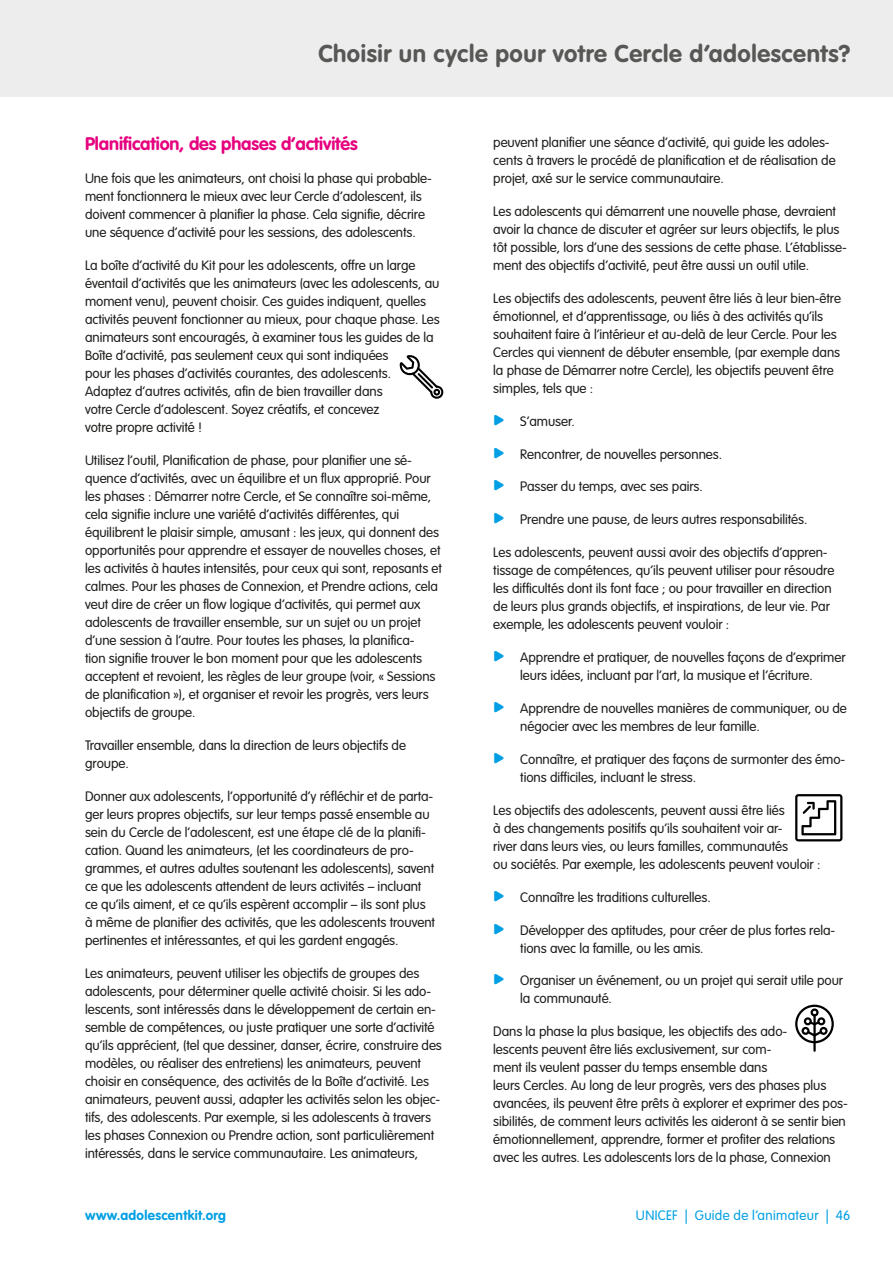
<style>
.page{position:relative;width:893px;height:1263px;background:#fff}
.page>*{position:absolute;margin:0;border:0;box-sizing:border-box;transform-origin:0 0}
.t1{font:700 24px "VAG Rounded";letter-spacing:.025em;color:#575756}
.t2{font:700 18px "VAG Rounded";letter-spacing:-.005em;color:#e6007e}
.t3{font:300 13.5px/18px "VAG Rounded";letter-spacing:-.005em;color:#1d1d1b}
.t4{font:300 13.5px "VAG Rounded";letter-spacing:.025em;color:#009fe3}
.t5{font:700 13.5px "VAG Rounded";letter-spacing:.025em;color:#009fe3}
.s1{color:#009fe3}
</style>
<div class="page">
<div style="left:0;top:0;width:893px;height:97px;background:#ededed"></div>
<svg style="left:399px;top:355px;width:44px;height:44px"></svg>
<hr style="left:813px;top:1014px;width:3px;height:38px;background:#000">
<svg style="left:795px;top:1005px;width:39px;height:38px"></svg>
<svg style="left:795px;top:794px;width:47px;height:47px"></svg>
<h1 class="t1" style="left:318px;top:39px;width:533px">Choisir un cycle pour votre Cercle d’adolescents?</h1>
<h2 class="t2" style="left:85px;top:133px;width:274px">Planification, des phases d’activités</h2>
<p class="t3" style="left:85px;top:170px;width:348px">Une fois que les animateurs, ont choisi la phase qui probable&shy;ment fonctionnera le mieux avec leur Cercle d’adolescent, ils doivent commencer à planifier la phase. Cela signifie, décrire une séquence d’activité pour les sessions, des adolescents.</p>
<p class="t3" style="left:85px;top:257px;width:356px">La boîte d’activité du Kit pour les adolescents, offre un large éventail d’activités que les animateurs (avec les adolescents, au moment venu), peuvent choisir. Ces guides indiquent, quelles activités peuvent fonctionner au mieux, pour chaque phase. Les animateurs sont encouragés, à examiner tous les guides de la Boîte d’activité, pas seulement ceux qui sont indiquées<br>pour les phases d’activités courantes, des adolescents.<br>Adaptez d’autres activités, afin de bien travailler dans<br>votre Cercle d’adolescent. Soyez créatifs, et concevez<br>votre propre activité !</p>
<p class="t3" style="left:85px;top:452px;width:358px">Utilisez l’outil, Planification de phase, pour planifier une sé&shy;quence d’activités, avec un équilibre et un flux approprié. Pour les phases : Démarrer notre Cercle, et Se connaître soi-même, cela signifie inclure une variété d’activités différentes, qui équilibrent le plaisir simple, amusant : les jeux, qui donnent des opportunités pour apprendre et essayer de nouvelles choses, et les activités à hautes intensités, pour ceux qui sont, reposants et calmes. Pour les phases de Connexion, et Prendre actions, cela veut dire de créer un flow logique d’activités, qui permet aux adolescents de travailler ensemble, sur un sujet ou un projet d’une session à l’autre. Pour toutes les phases, la planifica-<br>tion signifie trouver le bon moment pour que les adolescents acceptent et revoient, les règles de leur groupe (voir, « Sessions de planification »), et organiser et revoir les progrès, vers leurs objectifs de groupe.</p>
<p class="t3" style="left:85px;top:736px;width:323px">Travailler ensemble, dans la direction de leurs objectifs de groupe.</p>
<p class="t3" style="left:85px;top:787px;width:351px">Donner aux adolescents, l’opportunité d’y réfléchir et de parta&shy;ger leurs propres objectifs, sur leur temps passé ensemble au sein du Cercle de l’adolescent, est une étape clé de la planifi&shy;cation. Quand les animateurs, (et les coordinateurs de pro&shy;grammes, et autres adultes soutenant les adolescents), savent ce que les adolescents attendent de leurs activités – incluant ce qu’ils aiment, et ce qu’ils espèrent accomplir – ils sont plus à même de planifier des activités, que les adolescents trouvent pertinentes et intéressantes, et qui les gardent engagés.</p>
<p class="t3" style="left:85px;top:964px;width:358px">Les animateurs, peuvent utiliser les objectifs de groupes des adolescents, pour déterminer quelle activité choisir. Si les ado&shy;lescents, sont intéressés dans le développement de certain en&shy;semble de compétences, ou juste pratiquer une sorte d’activité qu’ils apprécient, (tel que dessiner, danser, écrire, construire des modèles, ou réaliser des entretiens) les animateurs, peuvent choisir en conséquence, des activités de la Boîte d’activité. Les animateurs, peuvent aussi, adapter les activités selon les objec&shy;tifs, des adolescents. Par exemple, si les adolescents à travers les phases Connexion ou Prendre action, sont particulièrement intéressés, dans le service communautaire. Les animateurs,</p>
<p class="t3" style="left:493px;top:134px;width:344px">peuvent planifier une séance d’activité, qui guide les adoles&shy;cents à travers le procédé de planification et de réalisation de projet, axé sur le service communautaire.</p>
<p class="t3" style="left:493px;top:202px;width:355px">Les adolescents qui démarrent une nouvelle phase, devraient avoir la chance de discuter et agréer sur leurs objectifs, le plus tôt possible, lors d’une des sessions de cette phase. L’établisse&shy;ment des objectifs d’activité, peut être aussi un outil utile.</p>
<p class="t3" style="left:493px;top:289px;width:349px">Les objectifs des adolescents, peuvent être liés à leur bien-être émotionnel, et d’apprentissage, ou liés à des activités qu’ils souhaitent faire à l’intérieur et au-delà de leur Cercle. Pour les Cercles qui viennent de débuter ensemble, (par exemple dans la phase de Démarrer notre Cercle), les objectifs peuvent être simples, tels que :</p>
<p class="t3" style="left:493px;top:412px;width:83px"><span class="s1">•</span> S’amuser.</p>
<p class="t3" style="left:493px;top:445px;width:230px"><span class="s1">•</span> Rencontrer, de nouvelles personnes.</p>
<p class="t3" style="left:493px;top:478px;width:211px"><span class="s1">•</span> Passer du temps, avec ses pairs.</p>
<p class="t3" style="left:493px;top:511px;width:316px"><span class="s1">•</span> Prendre une pause, de leurs autres responsabilités.</p>
<p class="t3" style="left:493px;top:544px;width:343px">Les adolescents, peuvent aussi avoir des objectifs d’appren&shy;tissage de compétences, qu’ils peuvent utiliser pour résoudre les difficultés dont ils font face ; ou pour travailler en direction de leurs plus grands objectifs, et inspirations, de leur vie. Par exemple, les adolescents peuvent vouloir :</p>
<p class="t3" style="left:493px;top:649px;width:354px;text-align:center"><span class="s1">•</span> Apprendre et pratiquer, de nouvelles façons de d’exprimer leurs idées, incluant par l’art, la musique et l’écriture.</p>
<p class="t3" style="left:520px;top:700px;width:328px;text-indent:-27px"><span class="s1">•</span> Apprendre de nouvelles manières de communiquer, ou de négocier avec les membres de leur famille.</p>
<p class="t3" style="left:520px;top:751px;width:327px;text-indent:-27px"><span class="s1">•</span> Connaître, et pratiquer des façons de surmonter des émo&shy;tions difficiles, incluant le stress.</p>
<p class="t3" style="left:493px;top:801px;width:329px">Les objectifs des adolescents, peuvent aussi être liés<br>à des changements positifs qu’ils souhaitent voir ar-<br>river dans leurs vies, ou leurs familles, communautés<br>ou sociétés. Par exemple, les adolescents peuvent vouloir :</p>
<p class="t3" style="left:493px;top:888px;width:219px"><span class="s1">•</span> Connaître les traditions culturelles.</p>
<p class="t3" style="left:520px;top:921px;width:316px;text-indent:-27px"><span class="s1">•</span> Développer des aptitudes, pour créer de plus fortes rela&shy;tions avec la famille, ou les amis.</p>
<p class="t3" style="left:520px;top:972px;width:324px;text-indent:-27px"><span class="s1">•</span> Organiser un événement, ou un projet qui serait utile pour la communauté.</p>
<p class="t3" style="left:493px;top:1023px;width:356px">Dans la phase la plus basique, les objectifs des ado-<br>lescents peuvent être liés exclusivement, sur com-<br>ment ils veulent passer du temps ensemble dans<br>leurs Cercles. Au long de leur progrès, vers des phases plus avancées, ils peuvent être prêts à explorer et exprimer des pos&shy;sibilités, de comment leurs activités les aideront à se sentir bien émotionnellement, apprendre, former et profiter des relations avec les autres. Les adolescents lors de la phase, Connexion</p>
<p class="t5" style="left:85px;top:1207px;width:143px">www.adolescentkit.org</p>
<p class="t4" style="left:636px;top:1208px;width:216px">UNICEF | Guide de l’animateur | 46</p>
</div>
